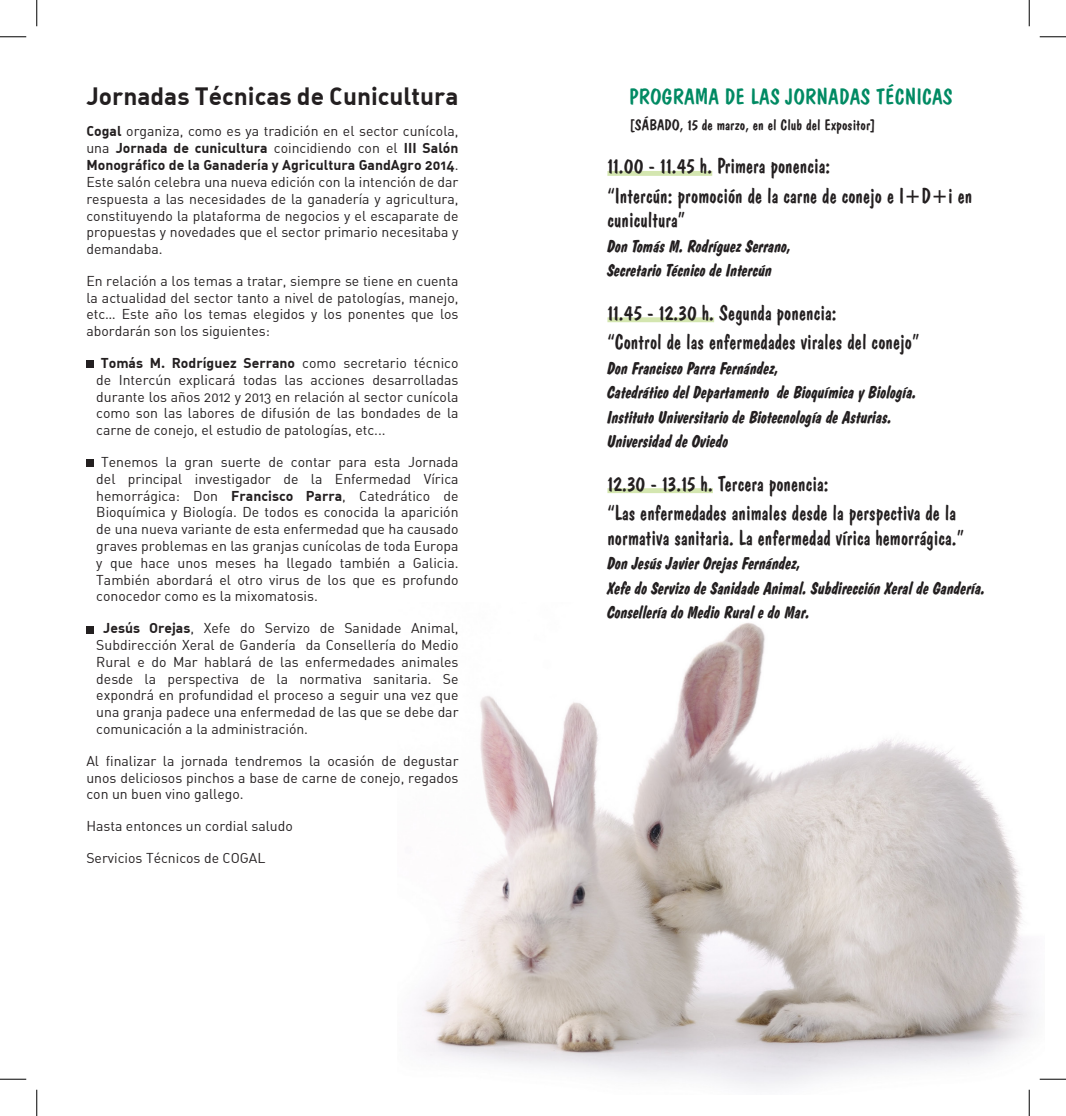
<style>
.page{position:relative;width:1066px;height:1116px;background:#fff}
.page>*{position:absolute;margin:0;border:0;box-sizing:border-box;transform-origin:0 0}
.t1{font:700 24.5px "DIN Alternate";color:#231f20}
.TITULAR{font:22.75px "Dom Casual BT";color:#008a63}
.TITULAR-2{font:22.22px/24.5px "Dom Casual BT";color:#231f20;scale:.93 1}
.ponente{font:700 17.32px/24.5px "Dom Diagonal BT";color:#231f20;scale:.93 1}
.LUGAR{font:15.75px "Dom Casual BT";color:#231f20}
.t2{font:14px/16.8px "DIN Alternate";color:#231f20;text-align:justify}
.s1{font-weight:700}
</style>
<div class="page">
<img style="left:416px;top:623px;width:619px;height:464px">
<div style="left:86px;top:360px;width:8px;height:8px;background:#231f20"></div>
<div style="left:86px;top:459px;width:8px;height:8px;background:#231f20"></div>
<div style="left:86px;top:625px;width:8px;height:8px;background:#231f20"></div>
<div style="left:607px;top:171px;width:105px;height:5px;background:#d4e6b0"></div>
<div style="left:607px;top:317px;width:107px;height:5px;background:#d4e6b0"></div>
<div style="left:607px;top:488px;width:106px;height:5px;background:#d4e6b0"></div>
<svg style="left:0;top:36px;width:26px;height:1px"></svg>
<svg style="left:1039px;top:36px;width:27px;height:1px"></svg>
<svg style="left:0;top:1078px;width:26px;height:1px"></svg>
<svg style="left:1039px;top:1078px;width:27px;height:1px"></svg>
<svg style="left:36px;top:0;width:1px;height:26px"></svg>
<svg style="left:36px;top:1089px;width:1px;height:26px"></svg>
<svg style="left:1029px;top:0;width:1px;height:26px"></svg>
<svg style="left:1029px;top:1089px;width:1px;height:26px"></svg>
<p class="t1" style="left:86px;top:80px;width:374px">Jornadas Técnicas de Cunicultura</p>
<p class="t2" style="left:86px;top:123px;width:374px"><span class="s1">Cogal</span> organiza, como es ya tradición en el sector cunícola, una <span class="s1">Jornada de cunicultura</span> coincidiendo con el <span class="s1">III Salón Monográfico de la Ganadería y Agricultura GandAgro 2014</span>.<br>Este salón celebra una nueva edición con la intención de dar respuesta a las necesidades de la ganadería y agricultura, constituyendo la plataforma de negocios y el escaparate de propuestas y novedades que el sector primario necesitaba y demandaba.</p>
<p class="t2" style="left:86px;top:272px;width:374px">En relación a los temas a tratar, siempre se tiene en cuenta la actualidad del sector tanto a nivel de patologías, manejo, etc… Este año los temas elegidos y los ponentes que los abordarán son los siguientes:</p>
<p class="t2" style="left:96px;top:354px;width:364px;text-indent:4px"><span class="s1">Tomás M. Rodríguez Serrano</span> como secretario técnico de Intercún explicará todas las acciones desarrolladas durante los años 2012 y 2013 en relación al sector cunícola como son las labores de difusión de las bondades de la carne de conejo, el estudio de patologías, etc...</p>
<p class="t2" style="left:96px;top:453px;width:364px;text-indent:5px">Tenemos la gran suerte de contar para esta Jornada del principal investigador de la Enfermedad Vírica hemorrágica: Don <span class="s1">Francisco Parra</span>, Catedrático de Bioquímica y Biología. De todos es conocida la aparición de una nueva variante de esta enfermedad que ha causado graves problemas en las granjas cunícolas de toda Europa y que hace unos meses ha llegado también a Galicia.<br>También abordará el otro virus de los que es profundo conocedor como es la mixomatosis.</p>
<p class="t2" style="left:96px;top:619px;width:364px;text-indent:7px"><span class="s1">Jesús Orejas</span>, Xefe do Servizo de Sanidade Animal, Subdirección Xeral de Gandería da Consellería do Medio Rural e do Mar hablará de las enfermedades animales desde la perspectiva de la normativa sanitaria. Se expondrá en profundidad el proceso a seguir una vez que una granja padece una enfermedad de las que se debe dar comunicación a la administración.</p>
<p class="t2" style="left:86px;top:751px;width:374px">Al finalizar la jornada tendremos la ocasión de degustar unos deliciosos pinchos a base de carne de conejo, regados con un buen vino gallego.</p>
<p class="t2" style="left:86px;top:817px;width:208px">Hasta entonces un cordial saludo</p>
<p class="t2" style="left:86px;top:848px;width:181px">Servicios Técnicos de COGAL</p>
<p class="TITULAR" style="left:629px;top:82px;width:325px">PROGRAMA DE LAS JORNADAS TÉCNICAS</p>
<p class="LUGAR" style="left:630px;top:115px;width:247px">[SÁBADO, 15 de marzo, en el Club del Expositor]</p>
<p class="TITULAR-2" style="left:607px;top:153px;width:241px">11.00 - 11.45 h. Primera ponencia:</p>
<p class="TITULAR-2" style="left:607px;top:183px;width:394px">“Intercún: promoción de la carne de conejo e I+D+i en cunicultura”</p>
<p class="ponente" style="left:607px;top:234px;width:200px">Don Tomás M. Rodríguez Serrano,<br>Secretario Técnico de Intercún</p>
<p class="TITULAR-2" style="left:607px;top:300px;width:248px">11.45 - 12.30 h. Segunda ponencia:</p>
<p class="TITULAR-2" style="left:607px;top:329px;width:337px">“Control de las enfermedades virales del conejo”</p>
<p class="ponente" style="left:607px;top:355px;width:334px">Don Francisco Parra Fernández,<br>Catedrático del Departamento de Bioquímica y Biología.<br>Instituto Universitario de Biotecnología de Asturias.</p>
<p class="ponente" style="left:607px;top:429px;width:132px">Universidad de Oviedo</p>
<p class="TITULAR-2" style="left:607px;top:471px;width:239px">12.30 - 13.15 h. Tercera ponencia:</p>
<p class="TITULAR-2" style="left:607px;top:500px;width:385px">“Las enfermedades animales desde la perspectiva de la normativa sanitaria. La enfermedad vírica hemorrágica.”</p>
<p class="ponente" style="left:607px;top:551px;width:408px">Don Jesús Javier Orejas Fernández,<br>Xefe do Servizo de Sanidade Animal. Subdirección Xeral de Gandería.</p>
<p class="ponente" style="left:607px;top:600px;width:220px">Consellería do Medio Rural e do Mar.</p>
</div>
